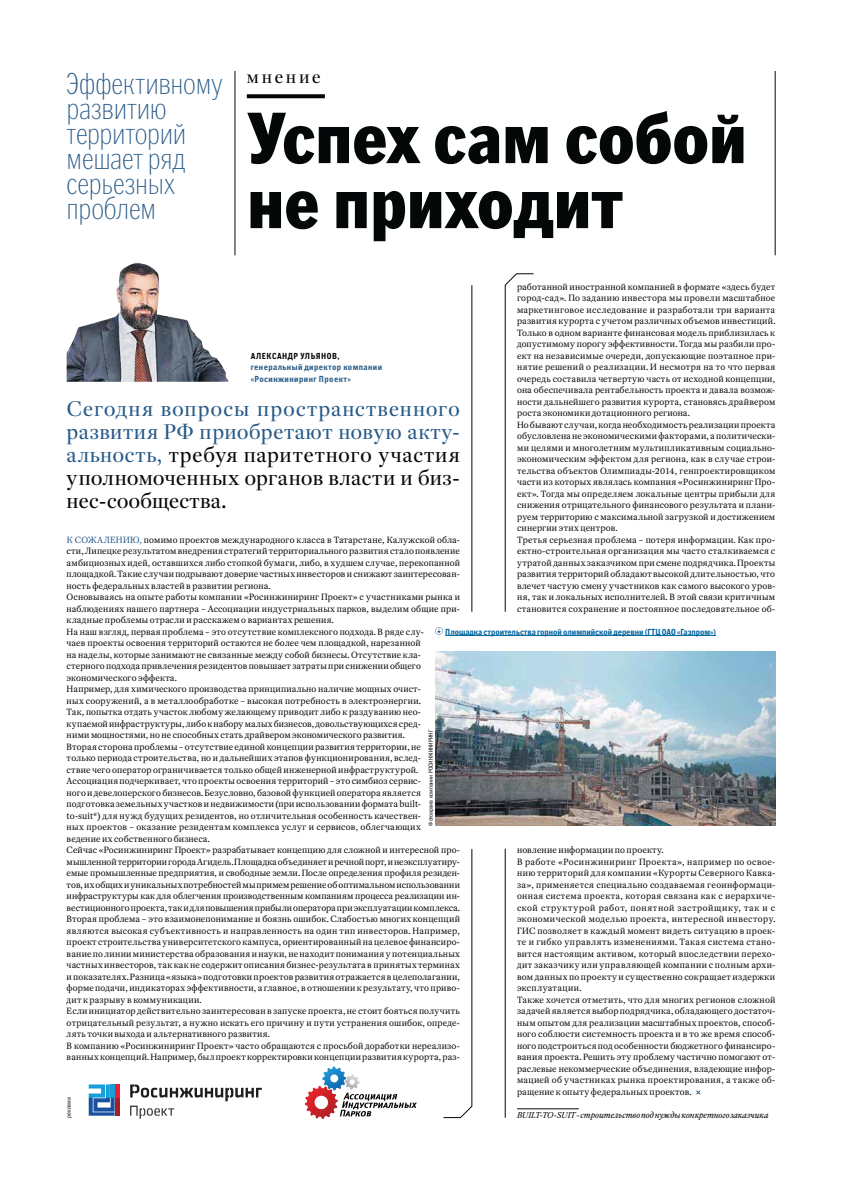
<style>
.page{position:relative;width:842px;height:1191px;background:#fff}
.page>*{position:absolute;margin:0;border:0;box-sizing:border-box;transform-origin:0 0}
.t1{font:700 condensed 72px/65px "Russ News Sans";letter-spacing:-.01em;color:#040809}
.t2{font:300 expanded 30px/25px "Russ News Sans";letter-spacing:-.01em;color:#275a88}
.t3{font:21px/23px "Russ News Serif Display";letter-spacing:.005em;color:#275a88;text-align:justify}
.t4{font:18px "Russ News Serif Display";letter-spacing:.135em;color:#040809}
.t5{font:9px/11.5px "Russ News Serif";letter-spacing:.02em;color:#040809}
.t6{font:500 condensed 8.7px "Russ News Sans";color:#00649f}
.t7{font:500 condensed 8.7px/11.5px "Russ News Sans";letter-spacing:.05em;color:#275a88}
.t8{font:500 condensed 8.7px "Russ News Sans";letter-spacing:.06em;color:#040809}
.t9{font:italic 8.5px "Russ News Serif";letter-spacing:.005em;color:#040809}
.t10{font:6px "Franklin Gothic Book Cond ITC";color:#040809}
.s1{color:#040809}
.s2{color:#275a88}
</style>
<div class="page">
<svg style="left:305px;top:1067px;width:112px;height:52px"></svg>
<svg style="left:247px;top:94px;width:78px;height:4px"></svg>
<hr style="left:775px;top:71px;width:1px;height:184px;background:#040809">
<hr style="left:235px;top:71px;width:1px;height:184px;background:#040809">
<svg style="left:505px;top:273px;width:29px;height:339px"></svg>
<hr style="left:505px;top:849px;width:1px;height:269px;background:#040809">
<hr style="left:472px;top:285px;width:1px;height:327px;background:#040809">
<svg style="left:443px;top:849px;width:29px;height:269px"></svg>
<svg style="left:696px;top:1090px;width:5px;height:5px"></svg>
<img style="left:67px;top:263px;width:161px;height:119px">
<hr style="left:115px;top:1084px;width:4px;height:14px;background:#ec1d36">
<svg style="left:130px;top:1085px;width:132px;height:34px"></svg>
<hr style="left:115px;top:1098px;width:4px;height:18px;background:#a61e26">
<svg style="left:89px;top:1084px;width:26px;height:32px"></svg>
<img style="left:435px;top:651px;width:340px;height:175px">
<hr style="left:445px;top:635px;width:271px;height:1px;background:#00649f">
<svg style="left:435px;top:627px;width:8px;height:8px"></svg>
<hr style="left:517px;top:1109px;width:62px;height:1px;background:#040809">
<h2 class="t2" style="left:67px;top:73px;width:157px">Эффективному развитию территорий мешает ряд серьезных проблем</h2>
<h3 class="t4" style="left:247px;top:66px;width:75px">мнение</h3>
<h1 class="t1" style="left:247px;top:107px;width:502px">Успех сам собой не приходит</h1>
<p class="t5" style="left:517px;top:281px;width:260px">работанной иностранной компанией в формате «здесь будет город-сад». По заданию инвестора мы провели масштабное маркетинговое исследование и разработали три варианта развития курорта с учетом различных объемов инвестиций.<br>Только в одном варианте финансовая модель приблизилась к допустимому порогу эффективности. Тогда мы разбили про&shy;ект на независимые очереди, допускающие поэтапное при&shy;нятие решений о реализации. И несмотря на то что первая очередь составила четвертую часть от исходной концепции, она обеспечивала рентабельность проекта и давала возмож&shy;ности дальнейшего развития курорта, становясь драйвером роста экономики дотационного региона.<br>Но бывают случаи, когда необходимость реализации проекта обусловлена не экономическими факторами, а политически&shy;ми целями и многолетним мультипликативным социально&shy;экономическим эффектом для региона, как в случае строи&shy;тельства объектов Олимпиады-2014, генпроектировщиком части из которых являлась компания «Росинжиниринг Про&shy;ект». Тогда мы определяем локальные центры прибыли для снижения отрицательного финансового результата и плани&shy;руем территорию с максимальной загрузкой и достижением синергии этих центров.<br>Третья серьезная проблема – потеря информации. Как про&shy;ектно-строительная организация мы часто сталкиваемся с утратой данных заказчиком при смене подрядчика. Проекты развития территорий обладают высокой длительностью, что влечет частую смену участников как самого высокого уров&shy;ня, так и локальных исполнителей. В этой связи критичным становится сохранение и постоянное последовательное об-</p>
<p class="t8" style="left:251px;top:351px;width:90px">АЛЕКСАНДР УЛЬЯНОВ,</p>
<p class="t7" style="left:251px;top:362px;width:133px">генеральный директор компании «Росинжиниринг Проект»</p>
<h3 class="t3" style="left:67px;top:397px;width:395px">Сегодня вопросы пространственного развития РФ приобретают новую акту&shy;альность, <span class="s1">требуя паритетного участия уполномоченных органов власти и биз&shy;нес-сообщества.</span></h3>
<p class="t5" style="left:67px;top:534px;width:395px"><span class="s2">К СОЖАЛЕНИЮ,</span> помимо проектов международного класса в Татарстане, Калужской обла&shy;сти, Липецке результатом внедрения стратегий территориального развития стало появление амбициозных идей, оставшихся либо стопкой бумаги, либо, в худшем случае, перекопанной площадкой. Такие случаи подрывают доверие частных инвесторов и снижают заинтересован&shy;ность федеральных властей в развитии региона.<br>Основываясь на опыте работы компании «Росинжиниринг Проект» с участниками рынка и наблюдениях нашего партнера – Ассоциации индустриальных парков, выделим общие при&shy;кладные проблемы отрасли и расскажем о вариантах решения.<br>На наш взгляд, первая проблема – это отсутствие комплексного подхода. В ряде слу-<br>чаев проекты освоения территорий остаются не более чем площадкой, нарезанной<br>на наделы, которые занимают не связанные между собой бизнесы. Отсутствие кла&shy;стерного подхода привлечения резидентов повышает затраты при снижении общего экономического эффекта.<br>Например, для химического производства принципиально наличие мощных очист-<br>ных сооружений, а в металлообработке – высокая потребность в электроэнергии.<br>Так, попытка отдать участок любому желающему приводит либо к раздуванию нео&shy;купаемой инфраструктуры, либо к набору малых бизнесов, довольствующихся сред-<br>ними мощностями, но не способных стать драйвером экономического развития.<br>Вторая сторона проблемы – отсутствие единой концепции развития территории, не<br>только периода строительства, но и дальнейших этапов функционирования, вслед-<br>ствие чего оператор ограничивается только общей инженерной инфраструктурой.<br>Ассоциация подчеркивает, что проекты освоения территорий – это симбиоз сервис-<br>ного и девелоперского бизнесов. Безусловно, базовой функцией оператора является подготовка земельных участков и недвижимости (при использовании формата built-<br>to-suit*) для нужд будущих резидентов, но отличительная особенность качествен-<br>ных проектов – оказание резидентам комплекса услуг и сервисов, облегчающих<br>ведение их собственного бизнеса.<br>Сейчас «Росинжиниринг Проект» разрабатывает концепцию для сложной и интересной про&shy;мышленной территории города Агидель. Площадка объединяет и речной порт, и неэксплуатиру&shy;емые промышленные предприятия, и свободные земли. После определения профиля резиден&shy;тов, их общих и уникальных потребностей мы примем решение об оптимальном использовании инфраструктуры как для облегчения производственным компаниям процесса реализации ин&shy;вестиционного проекта, так и для повышения прибыли оператора при эксплуатации комплекса.<br>Вторая проблема – это взаимонепонимание и боязнь ошибок. Слабостью многих концепций являются высокая субъективность и направленность на один тип инвесторов. Например, проект строительства университетского кампуса, ориентированный на целевое финансиро&shy;вание по линии министерства образования и науки, не находит понимания у потенциальных частных инвесторов, так как не содержит описания бизнес-результата в принятых терминах и показателях. Разница «языка» подготовки проектов развития отражается в целеполагании, форме подачи, индикаторах эффективности, а главное, в отношении к результату, что приво&shy;дит к разрыву в коммуникации.<br>Если инициатор действительно заинтересован в запуске проекта, не стоит бояться получить отрицательный результат, а нужно искать его причину и пути устранения ошибок, опреде&shy;лять точки выхода и альтернативного развития.<br>В компанию «Росинжиниринг Проект» часто обращаются с просьбой доработки нереализо&shy;ванных концепций. Например, был проект корректировки концепции развития курорта, раз-</p>
<p class="t6" style="left:445px;top:627px;width:272px">Площадка строительства горной олимпийской деревни (ГТЦ ОАО «Газпром»)</p>
<p class="t10" style="left:427px;top:826px;width:97px;rotate:-90deg">Фотоархив компании РОСИНЖИНИРИНГ</p>
<p class="t5" style="left:517px;top:844px;width:260px">новление информации по проекту.<br>В работе «Росинжиниринг Проекта», например по освое&shy;нию территорий для компании «Курорты Северного Кавка&shy;за», применяется специально создаваемая геоинформаци&shy;онная система проекта, которая связана как с иерархиче&shy;ской структурой работ, понятной застройщику, так и с экономической моделью проекта, интересной инвестору.<br>ГИС позволяет в каждый момент видеть ситуацию в проек&shy;те и гибко управлять изменениями. Такая система стано&shy;вится настоящим активом, который впоследствии перехо&shy;дит заказчику или управляющей компании с полным архи&shy;вом данных по проекту и существенно сокращает издержки эксплуатации.<br>Также хочется отметить, что для многих регионов сложной задачей является выбор подрядчика, обладающего достаточ&shy;ным опытом для реализации масштабных проектов, способ&shy;ного соблюсти системность проекта и в то же время способ&shy;ного подстроиться под особенности бюджетного финансиро&shy;вания проекта. Решить эту проблему частично помогают от&shy;раслевые некоммерческие объединения, владеющие инфор&shy;мацией об участниках рынка проектирования, а также об&shy;ращение к опыту федеральных проектов.</p>
<p class="t10" style="left:65px;top:1118px;width:22px;rotate:-90deg">реклама</p>
<p class="t9" style="left:517px;top:1110px;width:253px">BUILT-TO-SUIT - строительство под нужды конкретного заказчика</p>
</div>
